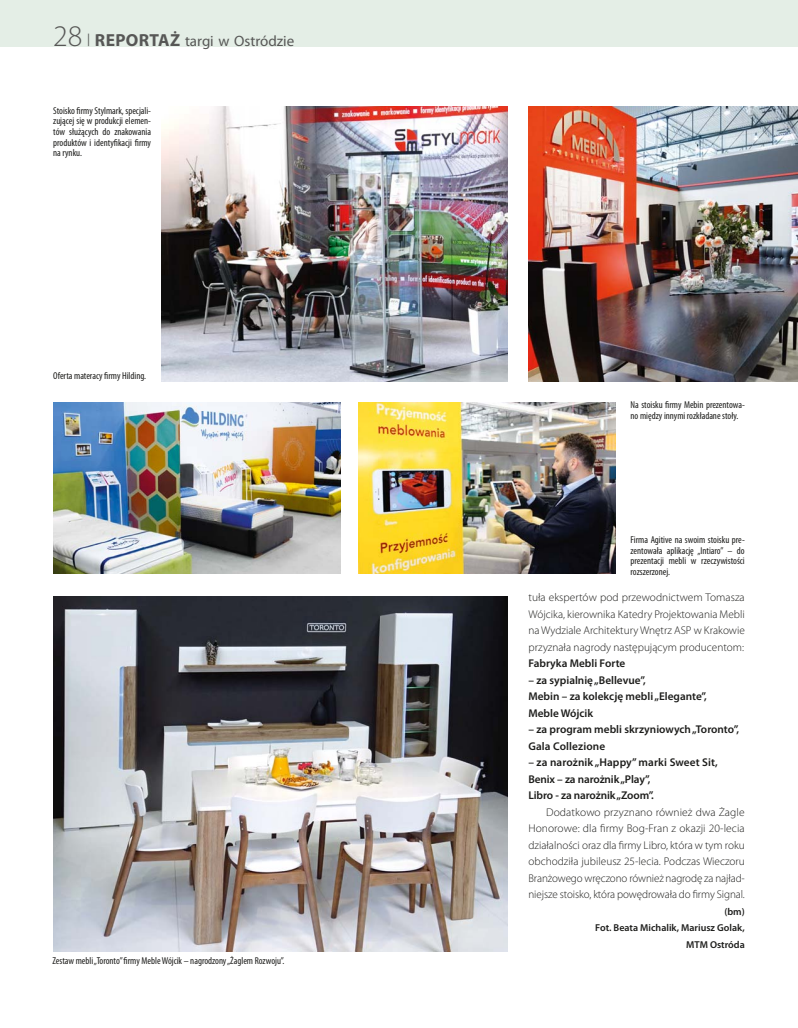
<style>
.page{position:relative;width:798px;height:1028px;background:#fff}
.page>*{position:absolute;margin:0;border:0;box-sizing:border-box;transform-origin:0 0}
.t1{font:300 30px "Myriad Pro";color:#575756}
.t2{font:15px "Myriad Pro";color:#575756}
.t3{font:300 11.25px/16.5px "Myriad Pro";letter-spacing:-.005em;color:#1d1d1b;text-align:justify}
.t4{font:600 11.25px/16.5px "Myriad Pro";color:#1d1d1b}
.t5{font:condensed 10px/10.6px "Myriad Pro";color:#1d1d1b;text-align:justify}
.t6{font:600 10px/16.5px "Myriad Pro";color:#1d1d1b;text-align:right}
.s1{font-weight:700;font-size:17.5px}
</style>
<div class="page">
<div style="left:0;top:0;width:797px;height:46px;background:#e4eee6"></div>
<img style="left:53px;top:402px;width:287px;height:171px">
<img style="left:528px;top:106px;width:269px;height:275px">
<img style="left:53px;top:597px;width:454px;height:354px">
<img style="left:358px;top:402px;width:257px;height:171px">
<img style="left:161px;top:106px;width:346px;height:275px">
<h1 class="t1" style="left:53px;top:25px;width:31px">28</h1>
<h2 class="t2" style="left:87px;top:35px;width:208px"><sup>|</sup> <span class="s1">REPORTAŻ</span> targi w Ostródzie</h2>
<p class="t5" style="left:53px;top:106px;width:99px">Stoisko firmy Stylmark, specjali&shy;zującej się w produkcji elemen&shy;tów służących do znakowania produktów i identyfikacji firmy na rynku.</p>
<p class="t5" style="left:53px;top:371px;width:94px">Oferta materacy firmy Hilding.</p>
<p class="t5" style="left:52px;top:956px;width:233px">Zestaw mebli „Toronto” firmy Meble Wójcik – nagrodzony „Żaglem Rozwoju”.</p>
<p class="t5" style="left:630px;top:400px;width:116px">Na stoisku firmy Mebin prezentowa&shy;no między innymi rozkładane stoły.</p>
<p class="t5" style="left:630px;top:535px;width:116px">Firma Agitive na swoim stoisku pre&shy;zentowała aplikację „Intiaro” – do prezentacji mebli w rzeczywistości rozszerzonej.</p>
<p class="t3" style="left:528px;top:590px;width:218px">tuła ekspertów pod przewodnictwem Tomasza Wójcika, kierownika Katedry Projektowania Mebli na Wydziale Architektury Wnętrz ASP w Krakowie przyznała nagrody następującym producentom:</p>
<p class="t4" style="left:528px;top:656px;width:98px">Fabryka Mebli Forte</p>
<p class="t4" style="left:528px;top:673px;width:180px">– za sypialnię „Bellevue”,<br>Mebin – za kolekcję mebli „Elegante”,<br>Meble Wójcik</p>
<p class="t4" style="left:528px;top:722px;width:212px">– za program mebli skrzyniowych „Toronto”,<br>Gala Collezione</p>
<p class="t4" style="left:528px;top:755px;width:191px">– za narożnik „Happy” marki Sweet Sit,<br>Benix – za narożnik „Play”,<br>Libro - za narożnik „Zoom”.</p>
<p class="t3" style="left:528px;top:805px;width:218px;text-indent:18px">Dodatkowo przyznano również dwa Żagle Honorowe: dla firmy Bog-Fran z okazji 20-lecia działalności oraz dla firmy Libro, która w tym roku obchodziła jubileusz 25-lecia. Podczas Wieczoru Branżowego wręczono również nagrodę za najład&shy;niejsze stoisko, która powędrowała do firmy Signal.</p>
<p class="t6" style="left:595px;top:904px;width:151px">(bm)<br>Fot. Beata Michalik, Mariusz Golak,<br>MTM Ostróda</p>
</div>
